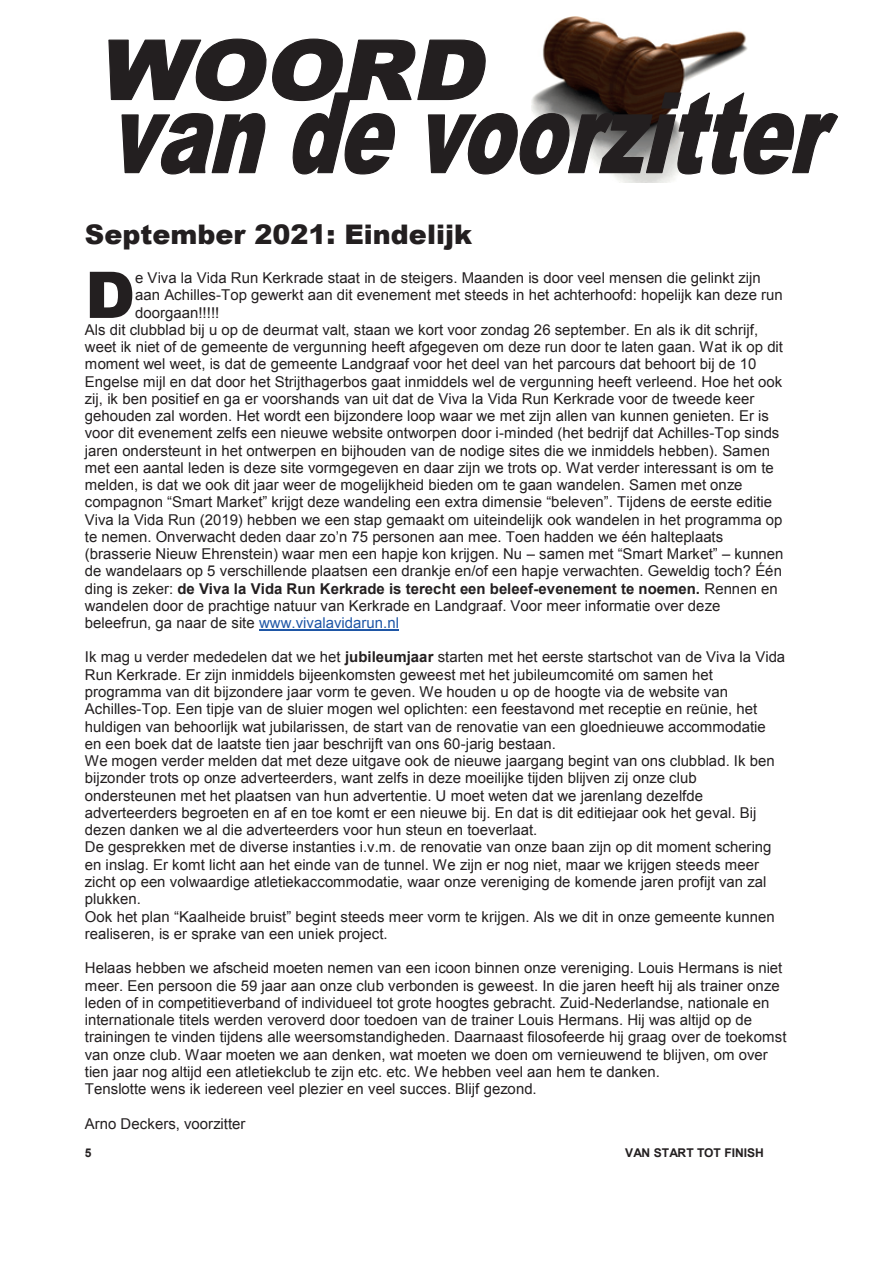
<style>
.page{position:relative;width:893px;height:1263px;background:#fff}
.page>*{position:absolute;margin:0;border:0;box-sizing:border-box;transform-origin:0 0}
.t1{font:900 64.5px "Arial";color:#231f20}
.t2{font:900 27px "Arial";color:#231f20}
.t3{font:15px/17.2px "Arial";color:#231f20}
.t4{font:700 15px "Arial";color:#231f20}
.t5{font:700 12px "Arial";letter-spacing:.005em;color:#231f20}
.s1{font-weight:400}
.s2{color:#1e56a6}
.s3{font-weight:700}
</style>
<div class="page">
<hr style="left:259px;top:630px;width:140px;height:1px;background:#1e56a6">
<img style="left:545px;top:16px;width:201px;height:167px">
<svg style="left:108px;top:38px;width:730px;height:137px"></svg>
<h2 class="t2" style="left:85px;top:214px;width:389px">September 2021: Eindelijk</h2>
<p class="t3" style="left:135px;top:269px;width:627px">e Viva la Vida Run Kerkrade staat in de steigers. Maanden is door veel mensen die gelinkt zijn</p>
<p class="t3" style="left:135px;top:287px;width:649px">aan Achilles-Top gewerkt aan dit evenement met steeds in het achterhoofd: hopelijk kan deze run</p>
<p class="t3" style="left:135px;top:304px;width:86px">doorgaan!!!!!</p>
<p class="t3" style="left:85px;top:321px;width:675px">Als dit clubblad bij u op de deurmat valt, staan we kort voor zondag 26 september. En als ik dit schrijf,</p>
<p class="t3" style="left:85px;top:338px;width:700px">weet ik niet of de gemeente de vergunning heeft afgegeven om deze run door te laten gaan. Wat ik op dit</p>
<p class="t3" style="left:85px;top:355px;width:673px">moment wel weet, is dat de gemeente Landgraaf voor het deel van het parcours dat behoort bij de 10</p>
<p class="t3" style="left:85px;top:373px;width:699px">Engelse mijl en dat door het Strijthagerbos gaat inmiddels wel de vergunning heeft verleend. Hoe het ook</p>
<p class="t3" style="left:85px;top:390px;width:671px">zij, ik ben positief en ga er voorshands van uit dat de Viva la Vida Run Kerkrade voor de tweede keer</p>
<p class="t3" style="left:85px;top:407px;width:686px">gehouden zal worden. Het wordt een bijzondere loop waar we met zijn allen van kunnen genieten. Er is</p>
<p class="t3" style="left:85px;top:425px;width:696px">voor dit evenement zelfs een nieuwe website ontworpen door i-minded (het bedrijf dat Achilles-Top sinds</p>
<p class="t3" style="left:85px;top:442px;width:687px">jaren ondersteunt in het ontwerpen en bijhouden van de nodige sites die we inmiddels hebben). Samen</p>
<p class="t3" style="left:85px;top:459px;width:690px">met een aantal leden is deze site vormgegeven en daar zijn we trots op. Wat verder interessant is om te</p>
<p class="t3" style="left:85px;top:476px;width:659px">melden, is dat we ook dit jaar weer de mogelijkheid bieden om te gaan wandelen. Samen met onze</p>
<p class="t3" style="left:85px;top:493px;width:689px">compagnon “Smart Market” krijgt deze wandeling een extra dimensie “beleven”. Tijdens de eerste editie</p>
<p class="t3" style="left:85px;top:511px;width:699px">Viva la Vida Run (2019) hebben we een stap gemaakt om uiteindelijk ook wandelen in het programma op</p>
<p class="t3" style="left:85px;top:528px;width:640px">te nemen. Onverwacht deden daar zo’n 75 personen aan mee. Toen hadden we één halteplaats</p>
<p class="t3" style="left:85px;top:545px;width:700px">(brasserie Nieuw Ehrenstein) waar men een hapje kon krijgen. Nu – samen met “Smart Market” – kunnen</p>
<p class="t3" style="left:85px;top:563px;width:699px">de wandelaars op 5 verschillende plaatsen een drankje en/of een hapje verwachten. Geweldig toch? Één</p>
<p class="t4" style="left:85px;top:578px;width:694px"><span class="s1">ding is zeker:</span> de Viva la Vida Run Kerkrade is terecht een beleef-evenement te noemen. <span class="s1">Rennen en</span></p>
<p class="t3" style="left:85px;top:597px;width:637px">wandelen door de prachtige natuur van Kerkrade en Landgraaf. Voor meer informatie over deze</p>
<p class="t3" style="left:85px;top:614px;width:316px">beleefrun, ga naar de site <span class="s2">www.vivalavidarun.nl</span></p>
<p class="t3" style="left:85px;top:649px;width:702px">Ik mag u verder mededelen dat we het <span class="s3">jubileumjaar</span> starten met het eerste startschot van de Viva la Vida Run Kerkrade. Er zijn inmiddels bijeenkomsten geweest met het jubileumcomité om samen het programma van dit bijzondere jaar vorm te geven. We houden u op de hoogte via de website van Achilles-Top. Een tipje van de sluier mogen wel oplichten: een feestavond met receptie en reünie, het huldigen van behoorlijk wat jubilarissen, de start van de renovatie van een gloednieuwe accommodatie en een boek dat de laatste tien jaar beschrijft van ons 60-jarig bestaan.<br>We mogen verder melden dat met deze uitgave ook de nieuwe jaargang begint van ons clubblad. Ik ben bijzonder trots op onze adverteerders, want zelfs in deze moeilijke tijden blijven zij onze club ondersteunen met het plaatsen van hun advertentie. U moet weten dat we jarenlang dezelfde adverteerders begroeten en af en toe komt er een nieuwe bij. En dat is dit editiejaar ook het geval. Bij dezen danken we al die adverteerders voor hun steun en toeverlaat.<br>De gesprekken met de diverse instanties i.v.m. de renovatie van onze baan zijn op dit moment schering en inslag. Er komt licht aan het einde van de tunnel. We zijn er nog niet, maar we krijgen steeds meer zicht op een volwaardige atletiekaccommodatie, waar onze vereniging de komende jaren profijt van zal plukken.<br>Ook het plan “Kaalheide bruist” begint steeds meer vorm te krijgen. Als we dit in onze gemeente kunnen realiseren, is er sprake van een uniek project.</p>
<p class="t3" style="left:85px;top:959px;width:703px">Helaas hebben we afscheid moeten nemen van een icoon binnen onze vereniging. Louis Hermans is niet meer. Een persoon die 59 jaar aan onze club verbonden is geweest. In die jaren heeft hij als trainer onze leden of in competitieverband of individueel tot grote hoogtes gebracht. Zuid-Nederlandse, nationale en internationale titels werden veroverd door toedoen van de trainer Louis Hermans. Hij was altijd op de trainingen te vinden tijdens alle weersomstandigheden. Daarnaast filosofeerde hij graag over de toekomst van onze club. Waar moeten we aan denken, wat moeten we doen om vernieuwend te blijven, om over tien jaar nog altijd een atletiekclub te zijn etc. etc. We hebben veel aan hem te danken.<br>Tenslotte wens ik iedereen veel plezier en veel succes. Blijf gezond.</p>
<p class="t3" style="left:85px;top:1115px;width:162px">Arno Deckers, voorzitter</p>
<h1 class="t1" style="left:85px;top:248px;width:52px">D</h1>
<p class="t5" style="left:85px;top:1145px;width:8px">5</p>
<p class="t5" style="left:625px;top:1145px;width:140px">VAN START TOT FINISH</p>
</div>
